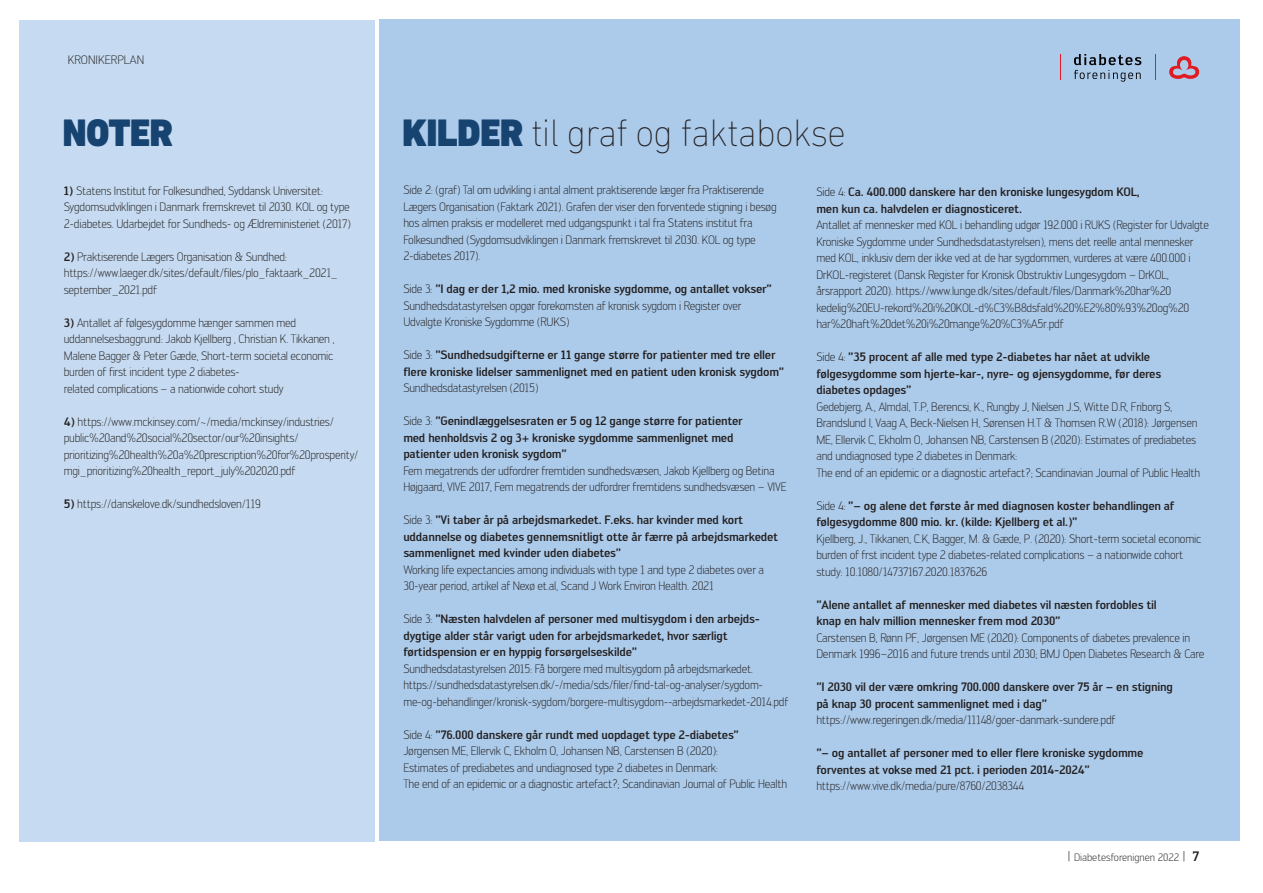
<style>
.page{position:relative;width:1263px;height:893px;background:#fff}
.page>*{position:absolute;margin:0;border:0;box-sizing:border-box;transform-origin:0 0}
.t1{font:200 39px "DIN Next LT Pro";letter-spacing:-.02em;color:#231f20;scale:.96 1}
.t2{font:900 39px "DIN Next LT Pro";letter-spacing:-.02em;color:#174371;scale:.96 1}
.t3{font:300 12px/16.5px "Engel";letter-spacing:-.02em;color:#231f20}
.t4{font:500 12px/16.5px "Engel";letter-spacing:-.02em;color:#231f20}
.t5{font:300 12px/16.5px "Engel";letter-spacing:-.02em;color:#231f20;scale:.96 1}
.t6{font:300 12px "Engel";color:#231f20}
.t7{font:300 10.5px "Engel";color:#231f20}
.s1{font-weight:900;color:#174371}
.s2{font-weight:500}
.s3{font-weight:300}
.s4{font-size:13.5px}
.s5{font-weight:500;font-size:13.5px}
</style>
<div class="page">
<div style="left:19px;top:20px;width:355px;height:821px;background:#c6dbf1"></div>
<div style="left:379px;top:20px;width:860px;height:821px;background:#accbea"></div>
<svg style="left:1169px;top:56px;width:30px;height:23px"></svg>
<svg style="left:1074px;top:54px;width:67px;height:28px"></svg>
<svg style="left:1155px;top:54px;width:1px;height:25px"></svg>
<p class="t6" style="left:68px;top:53px;width:78px">KRONIKERPLAN</p>
<h1 class="t2" style="left:63px;top:110px;width:117px">NOTER</h1>
<h1 class="t1" style="left:402px;top:111px;width:464px"><span class="s1">KILDER</span> til graf og faktabokse</h1>
<p class="t3" style="left:64px;top:182px;width:288px"><span class="s2">1)</span> Statens Institut for Folkesundhed, Syddansk Universitet:<br>Sygdomsudviklingen i Danmark fremskrevet til 2030. KOL og type<br>2-diabetes. Udarbejdet for Sundheds- og Ældreministeriet (2017)</p>
<p class="t3" style="left:64px;top:248px;width:276px"><span class="s2">2)</span> Praktiserende Lægers Organisation &amp; Sundhed: https://www.laeger.dk/sites/default/files/plo_faktaark_2021_ september_2021.pdf</p>
<p class="t3" style="left:64px;top:314px;width:273px"><span class="s2">3)</span> Antallet af følgesygdomme hænger sammen med uddannelsesbaggrund: Jakob Kjellberg , Christian K. Tikkanen , Malene Bagger &amp; Peter Gæde, Short-term societal economic burden of first incident type 2 diabetes-<br>related complications – a nationwide cohort study</p>
<p class="t3" style="left:64px;top:413px;width:296px"><span class="s2">4)</span> https://www.mckinsey.com/~/media/mckinsey/industries/ public%20and%20social%20sector/our%20insights/ prioritizing%20health%20a%20prescription%20for%20prosperity/ mgi_prioritizing%20health_report_july%202020.pdf</p>
<p class="t3" style="left:64px;top:496px;width:199px"><span class="s2">5)</span> https://danskelove.dk/sundhedsloven/119</p>
<p class="t3" style="left:403px;top:182px;width:375px">Side 2: (graf) Tal om udvikling i antal alment praktiserende læger fra Praktiserende Lægers Organisation (Faktark 2021). Grafen der viser den forventede stigning i besøg hos almen praksis er modelleret med udgangspunkt i tal fra Statens institut fra Folkesundhed (Sygdomsudviklingen i Danmark fremskrevet til 2030. KOL og type 2-diabetes 2017).</p>
<p class="t3" style="left:403px;top:281px;width:370px">Side 3: <span class="s2">”I dag er der 1,2 mio. med kroniske sygdomme, og antallet vokser”<br></span>Sundhedsdatastyrelsen opgør forekomsten af kronisk sygdom i Register over<br>Udvalgte Kroniske Sygdomme (RUKS)</p>
<p class="t4" style="left:403px;top:347px;width:382px"><span class="s3">Side 3:</span> ”Sundhedsudgifterne er 11 gange større for patienter med tre eller flere kroniske lidelser sammenlignet med en patient uden kronisk sygdom”</p>
<p class="t3" style="left:403px;top:380px;width:137px">Sundhedsdatastyrelsen (2015)</p>
<p class="t4" style="left:403px;top:413px;width:341px"><span class="s3">Side 3:</span> ”Genindlæggelsesraten er 5 og 12 gange større for patienter med henholdsvis 2 og 3+ kroniske sygdomme sammenlignet med patienter uden kronisk sygdom”</p>
<p class="t3" style="left:403px;top:462px;width:385px">Fem megatrends der udfordrer fremtiden sundhedsvæsen, Jakob Kjellberg og Betina<br>Højgaard, VIVE 2017, Fem megatrends der udfordrer fremtidens sundhedsvæsen – VIVE</p>
<p class="t4" style="left:403px;top:512px;width:376px"><span class="s3">Side 3:</span> ”Vi taber år på arbejdsmarkedet. F.eks. har kvinder med kort uddannelse og diabetes gennemsnitligt otte år færre på arbejdsmarkedet sammenlignet med kvinder uden diabetes”</p>
<p class="t3" style="left:403px;top:561px;width:362px">Working life expectancies among individuals with type 1 and type 2 diabetes over a<br>30-year period, artikel af Nexø et.al, Scand J Work Environ Health. 2021</p>
<p class="t4" style="left:403px;top:611px;width:358px"><span class="s3">Side 3:</span> ”Næsten halvdelen af personer med multisygdom i den arbejds&shy;dygtige alder står varigt uden for arbejdsmarkedet, hvor særligt førtidspension er en hyppig forsørgelseskilde”</p>
<p class="t5" style="left:403px;top:660px;width:402px">Sundhedsdatastyrelsen 2015: Få borgere med multisygdom på arbejdsmarkedet. https://sundhedsdatastyrelsen.dk/-/media/sds/filer/find-tal-og-analyser/sygdom&shy;me-og-behandlinger/kronisk-sygdom/borgere-multisygdom--arbejdsmarkedet-2014.pdf</p>
<p class="t3" style="left:403px;top:726px;width:385px">Side 4: <span class="s2">”76.000 danskere går rundt med uopdaget type 2-diabetes” </span>Jørgensen ME, Ellervik C, Ekholm O, Johansen NB, Carstensen B (2020):<br>Estimates of prediabetes and undiagnosed type 2 diabetes in Denmark:<br>The end of an epidemic or a diagnostic artefact?; Scandinavian Journal of Public Health</p>
<p class="t4" style="left:816px;top:184px;width:325px"><span class="s3">Side 4:</span> Ca. 400.000 danskere har den kroniske lungesygdom KOL, men kun ca. halvdelen er diagnosticeret.</p>
<p class="t3" style="left:816px;top:217px;width:394px">Antallet af mennesker med KOL i behandling udgør 192.000 i RUKS (Register for Udvalgte Kroniske Sygdomme under Sundhedsdatastyrelsen), mens det reelle antal mennesker med KOL, inklusiv dem der ikke ved at de har sygdommen, vurderes at være 400.000 i DrKOL-registeret (Dansk Register for Kronisk Obstruktiv Lungesygdom – DrKOL, årsrapport 2020). https://www.lunge.dk/sites/default/files/Danmark%20har%20 kedelig%20EU-rekord%20i%20KOL-d%C3%B8dsfald%20%E2%80%93%20og%20 har%20haft%20det%20i%20mange%20%C3%A5r.pdf</p>
<p class="t4" style="left:816px;top:349px;width:346px"><span class="s3">Side 4:</span> ”35 procent af alle med type 2-diabetes har nået at udvikle følgesygdomme som hjerte-kar-, nyre- og øjensygdomme, før deres diabetes opdages”</p>
<p class="t3" style="left:816px;top:398px;width:385px">Gedebjerg, A., Almdal, T.P, Berencsi, K., Rungby J, Nielsen J.S, Witte D.R, Friborg S, Brandslund I, Vaag A, Beck-Nielsen H, Sørensen H.T &amp; Thomsen R.W (2018): Jørgensen ME, Ellervik C, Ekholm O, Johansen NB, Carstensen B (2020): Estimates of prediabetes and undiagnosed type 2 diabetes in Denmark:<br>The end of an epidemic or a diagnostic artefact?; Scandinavian Journal of Public Health</p>
<p class="t4" style="left:816px;top:497px;width:360px"><span class="s3">Side 4:</span> ”– og alene det første år med diagnosen koster behandlingen af følgesygdomme 800 mio. kr. (kilde: Kjellberg et al.)”</p>
<p class="t3" style="left:816px;top:530px;width:386px">Kjellberg, J., Tikkanen, C.K, Bagger, M. &amp; Gæde, P. (2020): Short-term societal economic burden of frst incident type 2 diabetes-related complications – a nationwide cohort study: 10.1080/14737167.2020.1837626</p>
<p class="t4" style="left:816px;top:596px;width:342px">”Alene antallet af mennesker med diabetes vil næsten fordobles til knap en halv million mennesker frem mod 2030”</p>
<p class="t3" style="left:816px;top:629px;width:390px">Carstensen B, Rønn PF, Jørgensen ME (2020): Components of diabetes prevalence in<br>Denmark 1996–2016 and future trends until 2030; BMJ Open Diabetes Research &amp; Care</p>
<p class="t4" style="left:816px;top:679px;width:358px">”I 2030 vil der være omkring 700.000 danskere over 75 år – en stigning på knap 30 procent sammenlignet med i dag”</p>
<p class="t3" style="left:816px;top:712px;width:301px">https://www.regeringen.dk/media/11148/goer-danmark-sundere.pdf</p>
<p class="t4" style="left:816px;top:745px;width:329px">”– og antallet af personer med to eller flere kroniske sygdomme forventes at vokse med 21 pct. i perioden 2014-2024”</p>
<p class="t3" style="left:816px;top:778px;width:209px">https://www.vive.dk/media/pure/8760/2038344</p>
<p class="t7" style="left:1068px;top:851px;width:133px"><span class="s4">|</span> Diabetesforenignen 2022 <span class="s4">|</span> <span class="s5">7</span></p>
</div>
